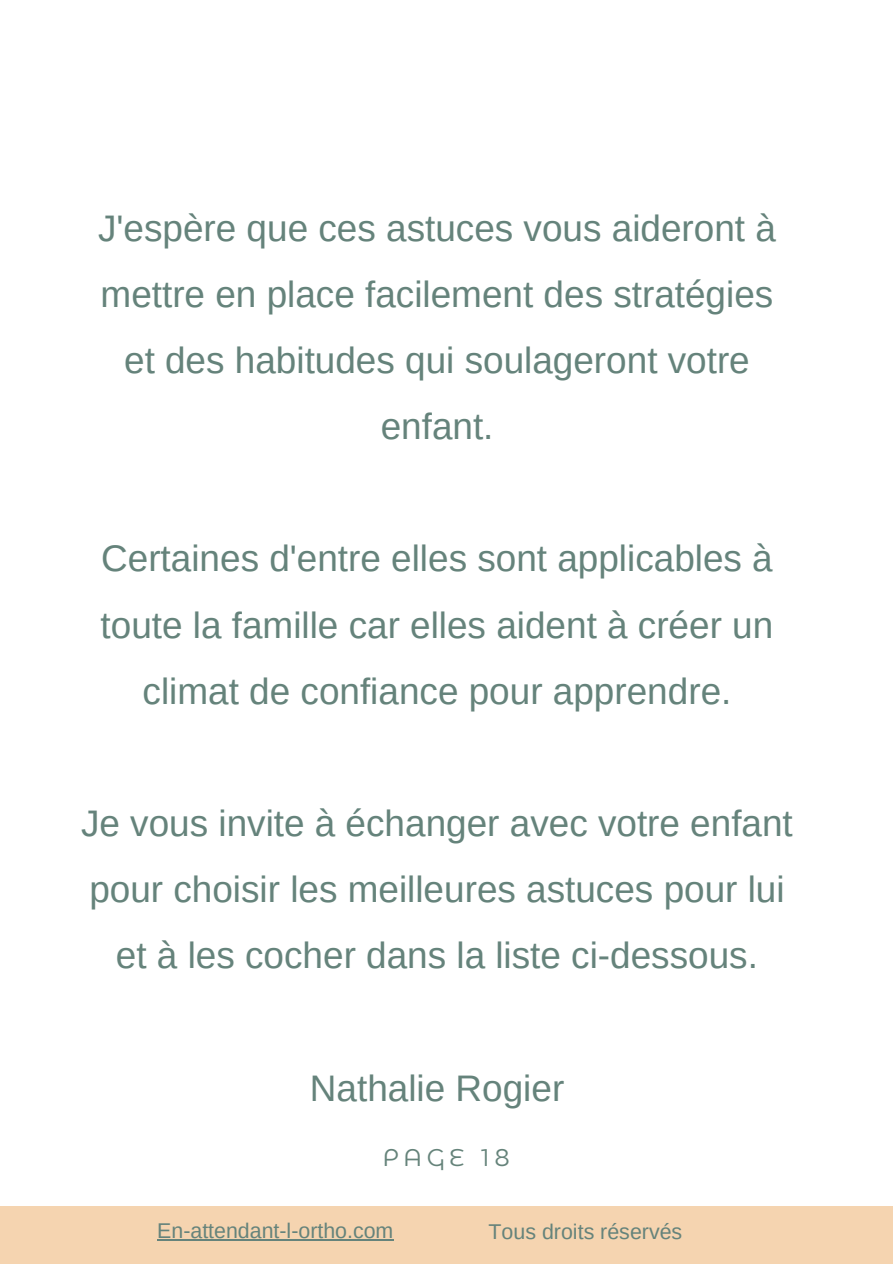
<style>
.page{position:relative;width:893px;height:1264px;background:#fff}
.page>*{position:absolute;margin:0;border:0;box-sizing:border-box;transform-origin:0 0}
.t1{font:36.9px/66.2px "Arimo";color:#65837b;text-align:center}
.t2{font:24.15px "Eastman Roman Alt";letter-spacing:.2em;color:#65837a}
.t3{font:21.45px "Arimo";color:#65837b}
.t4{font:21.3px "Arimo";color:#65837b}
</style>
<div class="page">
<div style="left:0;top:1205px;width:892px;height:58px;background:#f5d4b0"></div>
<hr style="left:157px;top:1239px;width:236px;height:1px;background:#65837b">
<p class="t1" style="left:98px;top:195px;width:679px">J'espère que ces astuces vous aideront à mettre en place facilement des stratégies et des habitudes qui soulageront votre enfant.</p>
<p class="t1" style="left:101px;top:525px;width:674px">Certaines d'entre elles sont applicables à toute la famille car elles aident à créer un climat de confiance pour apprendre.</p>
<p class="t1" style="left:81px;top:790px;width:713px">Je vous invite à échanger avec votre enfant pour choisir les meilleures astuces pour lui et à les cocher dans la liste ci-dessous.</p>
<p class="t1" style="left:310px;top:1054px;width:256px">Nathalie Rogier</p>
<p class="t2" style="left:383px;top:1147px;width:129px">PAGE 18</p>
<p class="t4" style="left:157px;top:1218px;width:238px">En-attendant-l-ortho.com</p>
<p class="t3" style="left:488px;top:1219px;width:195px">Tous droits réservés</p>
</div>
